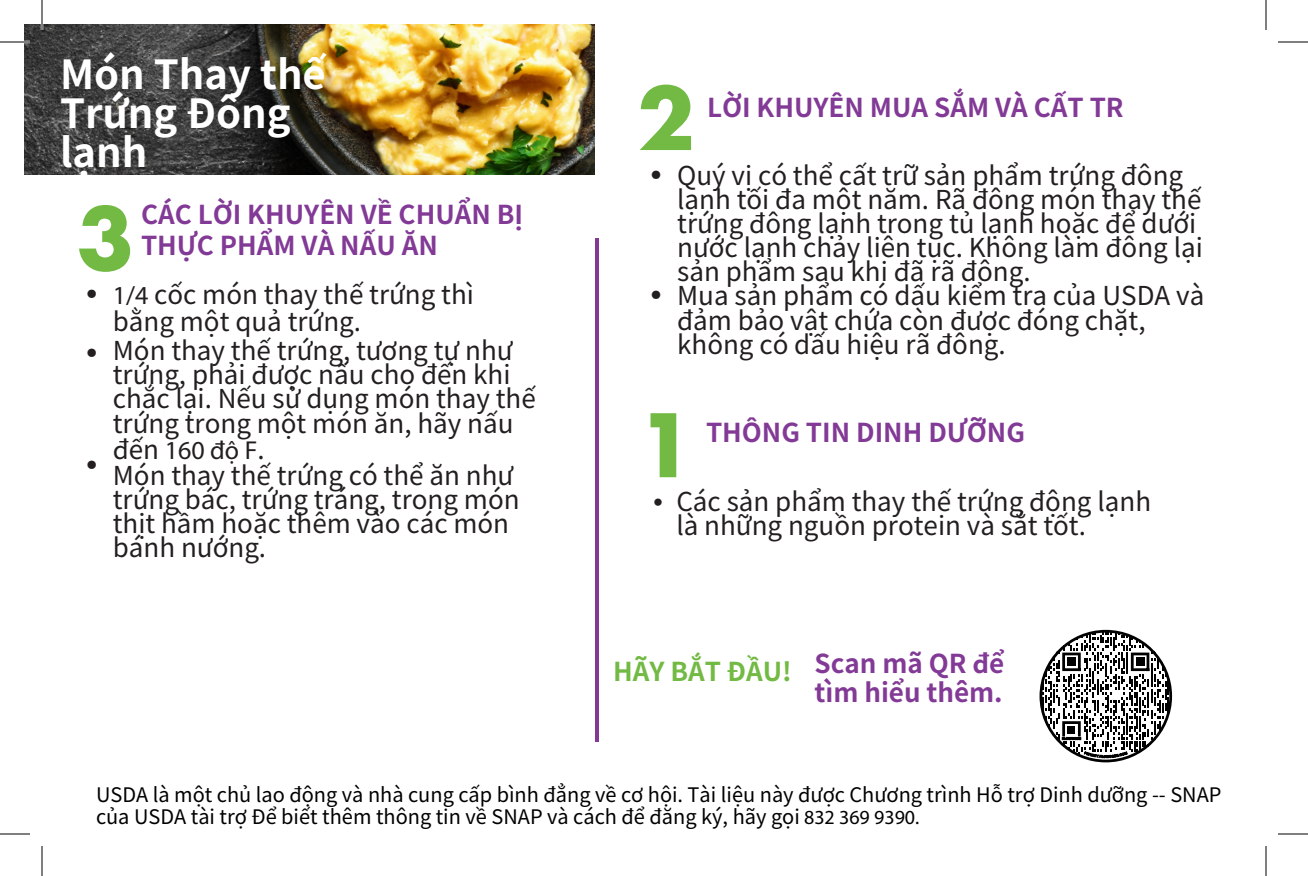
<style>
.page{position:relative;width:1308px;height:876px;background:#fff}
.page>*{position:absolute;margin:0;border:0;box-sizing:border-box;transform-origin:0 0}
.t1{font:700 96px "Futura PT";color:#72ba43}
.t2{font:700 40px/39px "Noto Sans CJ Kjp";color:#fff}
.t3{font:500 30px "Futura PT";color:#231f20}
.t4{font:26px/24.2px "Noto Sans CJ Kjp";color:#231f20}
.Paragraph_Head{font:700 26px/29.4px "Noto Sans CJ Kjp";color:#823a96}
.t5{font:700 26px "Noto Sans CJ Kjp";color:#72ba43}
.t6{font:20px/22px "Noto Sans CJ Kjp";color:#000}
.s1{font-family:"Futura PT";font-weight:500;font-size:30px}
.s2{font-family:"Myriad Pro"}
.s3{font-family:"Futura PT";font-weight:500}
</style>
<div class="page">
<hr style="left:595px;top:239px;width:4px;height:503px;background:#823a96">
<img style="left:24px;top:24px;width:571px;height:150px">
<svg style="left:1042px;top:632px;width:127px;height:129px"></svg>
<svg style="left:1041px;top:631px;width:130px;height:130px"></svg>
<div style="left:1040px;top:630px;width:132px;height:132px;border:3px solid #000;border-radius:50%"></div>
<hr style="left:0;top:41px;width:30px;height:2px;background:#fff">
<hr style="left:41px;top:0;width:2px;height:30px;background:#fff">
<hr style="left:0;top:42px;width:30px;height:1px;background:#000">
<hr style="left:1278px;top:42px;width:30px;height:1px;background:#000">
<hr style="left:0;top:834px;width:30px;height:1px;background:#000">
<hr style="left:1278px;top:834px;width:30px;height:1px;background:#000">
<hr style="left:42px;top:0;width:1px;height:30px;background:#000">
<hr style="left:42px;top:846px;width:1px;height:30px;background:#000">
<hr style="left:1266px;top:0;width:1px;height:30px;background:#000">
<hr style="left:1266px;top:846px;width:1px;height:30px;background:#000">
<p class="t2" style="left:60px;top:56px;width:267px">Món Thay thế<br>Trứng Đông lạnh</p>
<p class="Paragraph_Head" style="left:141px;top:199px;width:384px;line-height:31.2px">CÁC LỜI KHUYÊN VỀ CHUẨN BỊ<br>THỰC PHẨM VÀ NẤU ĂN</p>
<p class="t4" style="left:113px;top:282px;width:363px;line-height:26.6px;text-indent:-36px"><span class="s1">•</span> <span class="s2">1/4</span> cốc món thay thế trứng thì bằng một quả trứng.</p>
<p class="t3" style="left:77px;top:335px;width:31px">•</p>
<p class="t1" style="left:76px;top:176px;width:59px">3</p>
<p class="t4" style="left:113px;top:339px;width:424px">Món thay thế trứng, tương tự như trứng, phải được nấu cho đến khi chắc lại. Nếu sử dụng món thay thế trứng trong một món ăn, hãy nấu</p>
<p class="t4" style="left:113px;top:438px;width:408px">đến <span class="s2">160 độ F</span>.<br>Món thay thế trứng có thể ăn như trứng bác, trứng tráng, trong món thịt hầm hoặc thêm vào các món bánh nướng.</p>
<p class="t3" style="left:77px;top:447px;width:31px">•</p>
<p class="t1" style="left:637px;top:56px;width:59px">2</p>
<p class="Paragraph_Head" style="left:707px;top:93px;width:418px">LỜI KHUYÊN MUA SẮM VÀ CẤT TR</p>
<p class="t4" style="left:677px;top:163px;width:527px;text-indent:-36px"><span class="s1">•</span> Quý vị có thể cất trữ sản phẩm trứng đông lạnh tối đa một năm. Rã đông món thay thế trứng đông lạnh trong tủ lạnh hoặc để dưới nước lạnh chảy liên tục. Không làm đông lại sản phẩm sau khi đã rã đông.</p>
<p class="t4" style="left:677px;top:284px;width:529px;text-indent:-36px"><span class="s1">•</span> Mua sản phẩm có dấu kiểm tra của USDA và đảm bảo vật chứa còn được đóng chặt, không có dấu hiệu rã đông.</p>
<p class="t1" style="left:637px;top:383px;width:59px">1</p>
<p class="Paragraph_Head" style="left:706px;top:418px;width:321px">THÔNG TIN DINH DƯỠNG</p>
<p class="t4" style="left:676px;top:490px;width:476px;text-indent:-31px"><span class="s3">•</span> Các sản phẩm thay thế trứng động lạnh là những nguồn protein và sắt tốt.</p>
<p class="t5" style="left:613px;top:657px;width:180px">HÃY BẮT ĐẦU!</p>
<p class="Paragraph_Head" style="left:815px;top:649px;width:191px">Scan mã QR để tìm hiểu thêm.</p>
<p class="t6" style="left:96px;top:785px;width:1127px">USDA là một chủ lao động và nhà cung cấp bình đẳng về cơ hội. Tài liệu này được Chương trình Hỗ trợ Dinh dưỡng -- SNAP của USDA tài trợ Để biết thêm thông tin về SNAP và cách để đăng ký, hãy gọi <span class="s2">832 369 9390.</span></p>
</div>
